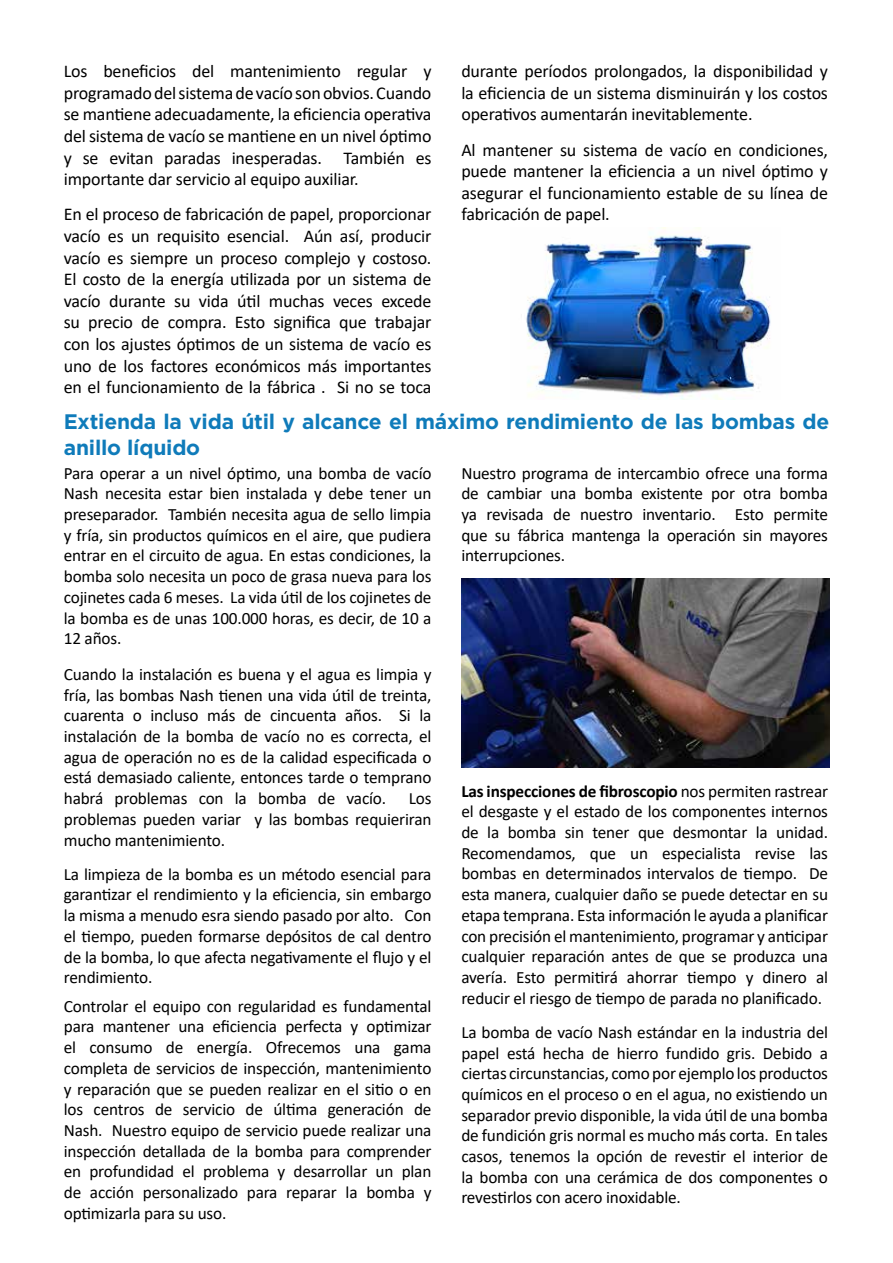
<style>
.page{position:relative;width:893px;height:1263px;background:#fff}
.page>*{position:absolute;margin:0;border:0;box-sizing:border-box;transform-origin:0 0}
.t1{font:700 21px/25.2px "Gotham";letter-spacing:-.01em;color:#0f7bba}
.t2{font:18px/21.6px "Calibri";letter-spacing:-.01em;color:#000;text-align:justify}
.t3{font:17.25px/20.7px "Calibri";letter-spacing:-.01em;color:#000;text-align:justify}
.s1{font-weight:700}
</style>
<div class="page">
<img style="left:526px;top:227px;width:245px;height:173px">
<img style="left:461px;top:578px;width:368px;height:189px">
<p class="t2" style="left:64px;top:60px;width:369px">Los beneficios del mantenimiento regular y programado del sistema de vacío son obvios. Cuando se mantiene adecuadamente, la eficiencia operativa del sistema de vacío se mantiene en un nivel óptimo y se evitan paradas inesperadas. También es importante dar servicio al equipo auxiliar.</p>
<p class="t2" style="left:64px;top:203px;width:369px">En el proceso de fabricación de papel, proporcionar vacío es un requisito esencial. Aún así, producir vacío es siempre un proceso complejo y costoso.<br>El costo de la energía utilizada por un sistema de vacío durante su vida útil muchas veces excede su precio de compra. Esto significa que trabajar con los ajustes óptimos de un sistema de vacío es uno de los factores económicos más importantes en el funcionamiento de la fábrica . Si no se toca</p>
<p class="t2" style="left:461px;top:60px;width:368px">durante períodos prolongados, la disponibilidad y la eficiencia de un sistema disminuirán y los costos operativos aumentarán inevitablemente.</p>
<p class="t2" style="left:461px;top:138px;width:368px">Al mantener su sistema de vacío en condiciones, puede mantener la eficiencia a un nivel óptimo y asegurar el funcionamiento estable de su línea de fabricación de papel.</p>
<p class="t1" style="left:64px;top:409px;width:767px">Extienda la vida útil y alcance el máximo rendimiento de las bombas de anillo líquido</p>
<p class="t3" style="left:64px;top:462px;width:369px">Para operar a un nivel óptimo, una bomba de vacío Nash necesita estar bien instalada y debe tener un preseparador. También necesita agua de sello limpia y fría, sin productos químicos en el aire, que pudiera entrar en el circuito de agua. En estas condiciones, la bomba solo necesita un poco de grasa nueva para los cojinetes cada 6 meses. La vida útil de los cojinetes de la bomba es de unas 100.000 horas, es decir, de 10 a 12 años.</p>
<p class="t3" style="left:64px;top:663px;width:369px">Cuando la instalación es buena y el agua es limpia y fría, las bombas Nash tienen una vida útil de treinta, cuarenta o incluso más de cincuenta años. Si la instalación de la bomba de vacío no es correcta, el agua de operación no es de la calidad especificada o está demasiado caliente, entonces tarde o temprano habrá problemas con la bomba de vacío.</p>
<p class="t3" style="left:64px;top:788px;width:369px;text-indent:345px">Los problemas pueden variar y las bombas requieriran mucho mantenimiento.</p>
<p class="t3" style="left:64px;top:863px;width:369px">La limpieza de la bomba es un método esencial para garantizar el rendimiento y la eficiencia, sin embargo la misma a menudo esra siendo pasado por alto. Con el tiempo, pueden formarse depósitos de cal dentro de la bomba, lo que afecta negativamente el flujo y el rendimiento.</p>
<p class="t3" style="left:64px;top:995px;width:369px">Controlar el equipo con regularidad es fundamental para mantener una eficiencia perfecta y optimizar el consumo de energía. Ofrecemos una gama completa de servicios de inspección, mantenimiento y reparación que se pueden realizar en el sitio o en los centros de servicio de última generación de Nash. Nuestro equipo de servicio puede realizar una inspección detallada de la bomba para comprender en profundidad el problema y desarrollar un plan de acción personalizado para reparar la bomba y optimizarla para su uso.</p>
<p class="t3" style="left:461px;top:462px;width:368px">Nuestro programa de intercambio ofrece una forma de cambiar una bomba existente por otra bomba ya revisada de nuestro inventario. Esto permite que su fábrica mantenga la operación sin mayores interrupciones.</p>
<p class="t3" style="left:461px;top:780px;width:368px"><span class="s1">Las inspecciones de fibroscopio</span> nos permiten rastrear el desgaste y el estado de los componentes internos de la bomba sin tener que desmontar la unidad.<br>Recomendamos, que un especialista revise las bombas en determinados intervalos de tiempo. De esta manera, cualquier daño se puede detectar en su etapa temprana. Esta información le ayuda a planificar con precisión el mantenimiento, programar y anticipar cualquier reparación antes de que se produzca una avería. Esto permitirá ahorrar tiempo y dinero al reducir el riesgo de tiempo de parada no planificado.</p>
<p class="t3" style="left:461px;top:1021px;width:368px">La bomba de vacío Nash estándar en la industria del papel está hecha de hierro fundido gris. Debido a ciertas circunstancias, como por ejemplo los productos químicos en el proceso o en el agua, no existiendo un separador previo disponible, la vida útil de una bomba de fundición gris normal es mucho más corta. En tales casos, tenemos la opción de revestir el interior de la bomba con una cerámica de dos componentes o revestirlos con acero inoxidable.</p>
</div>
